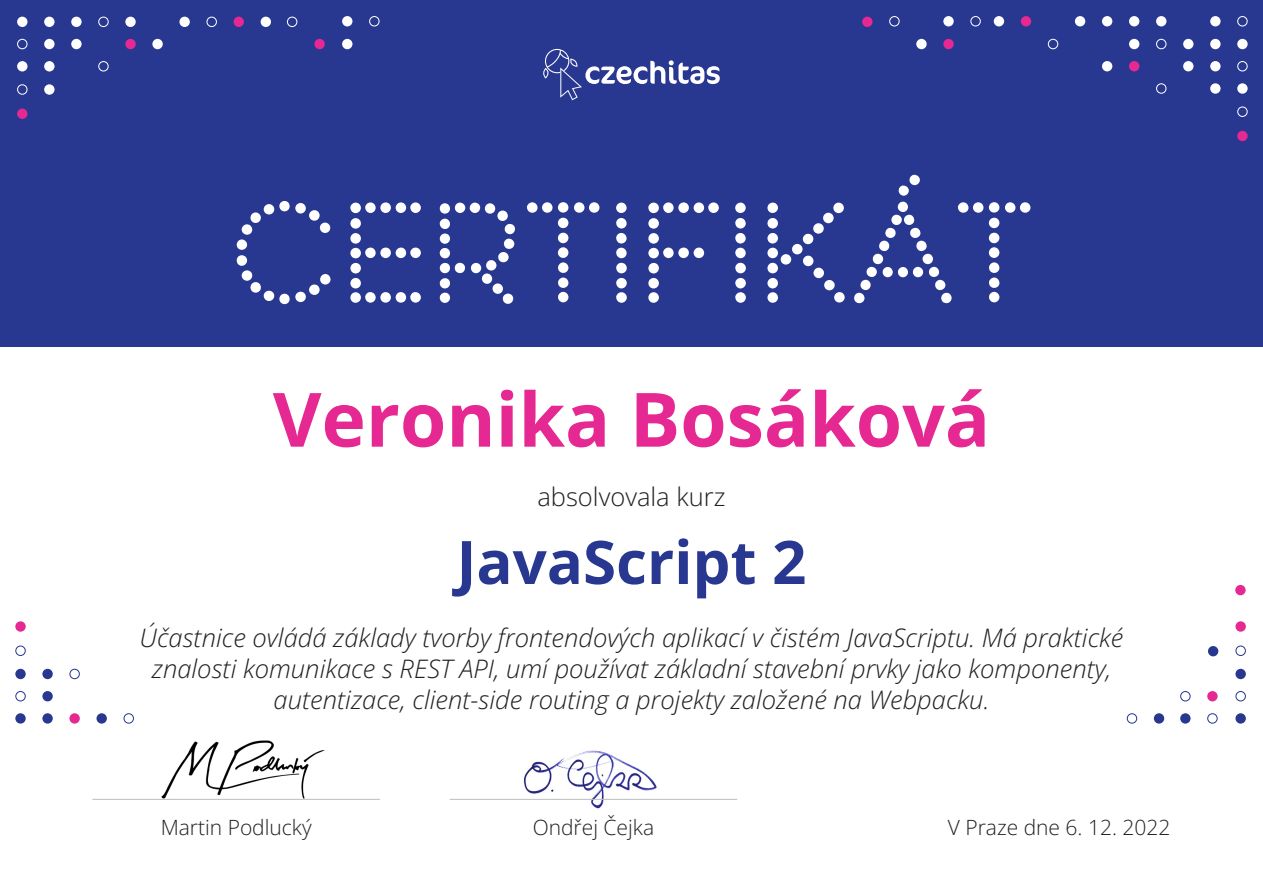
<style>
.page{position:relative;width:1263px;height:893px;background:#fff}
.page>*{position:absolute;margin:0;border:0;box-sizing:border-box;transform-origin:0 0}
.t1{font:135px "Perfograma";color:#fff}
.t2{font:700 75px "Open Sans";color:#e62893}
.t3{font:700 60px "Open Sans";color:#283890}
.t4{font:italic 300 25.5px/30.6px "Open Sans";color:#231f20;text-align:center}
.t5{font:300 25.5px "Open Sans";color:#231f20}
.t6{font:300 21px "Open Sans";color:#231f20}
</style>
<div class="page">
<div style="left:0;top:0;width:1263px;height:347px;background:#283890"></div>
<div style="left:314px;top:39px;width:11px;height:10px;background:#e62893;border-radius:50%"></div>
<svg style="left:17px;top:38px;width:11px;height:57px"></svg>
<div style="left:44px;top:39px;width:11px;height:10px;background:#fff;border-radius:50%"></div>
<div style="left:44px;top:84px;width:11px;height:11px;background:#fff;border-radius:50%"></div>
<div style="left:71px;top:39px;width:11px;height:10px;background:#fff;border-radius:50%"></div>
<div style="left:125px;top:39px;width:11px;height:10px;background:#e62893;border-radius:50%"></div>
<div style="left:17px;top:109px;width:10px;height:10px;background:#e62893;border-radius:50%"></div>
<div style="left:152px;top:39px;width:11px;height:10px;background:#fff;border-radius:50%"></div>
<div style="left:17px;top:17px;width:10px;height:10px;background:#fff;border-radius:50%"></div>
<div style="left:17px;top:61px;width:10px;height:10px;background:#fff;border-radius:50%"></div>
<div style="left:44px;top:17px;width:11px;height:10px;background:#fff;border-radius:50%"></div>
<div style="left:44px;top:61px;width:11px;height:10px;background:#fff;border-radius:50%"></div>
<div style="left:71px;top:17px;width:11px;height:10px;background:#fff;border-radius:50%"></div>
<svg style="left:98px;top:16px;width:11px;height:56px"></svg>
<div style="left:125px;top:17px;width:11px;height:10px;background:#fff;border-radius:50%"></div>
<svg style="left:206px;top:16px;width:92px;height:11px"></svg>
<div style="left:179px;top:17px;width:11px;height:10px;background:#fff;border-radius:50%"></div>
<div style="left:234px;top:17px;width:10px;height:10px;background:#e62893;border-radius:50%"></div>
<div style="left:261px;top:17px;width:10px;height:10px;background:#fff;border-radius:50%"></div>
<div style="left:369px;top:16px;width:11px;height:10px;border:1px solid #fff;border-radius:50%"></div>
<div style="left:342px;top:16px;width:10px;height:10px;background:#fff;border-radius:50%"></div>
<div style="left:342px;top:39px;width:10px;height:10px;background:#fff;border-radius:50%"></div>
<div style="left:1237px;top:131px;width:10px;height:10px;background:#e62893;border-radius:50%"></div>
<svg style="left:1047px;top:16px;width:201px;height:101px"></svg>
<div style="left:1210px;top:16px;width:10px;height:10px;background:#fff;border-radius:50%"></div>
<div style="left:1156px;top:16px;width:10px;height:10px;background:#fff;border-radius:50%"></div>
<div style="left:1129px;top:16px;width:10px;height:10px;background:#fff;border-radius:50%"></div>
<div style="left:1102px;top:16px;width:10px;height:10px;background:#fff;border-radius:50%"></div>
<div style="left:1075px;top:16px;width:10px;height:10px;background:#fff;border-radius:50%"></div>
<div style="left:1021px;top:16px;width:10px;height:10px;background:#e62893;border-radius:50%"></div>
<div style="left:994px;top:16px;width:10px;height:10px;background:#fff;border-radius:50%"></div>
<div style="left:943px;top:39px;width:11px;height:10px;background:#e62893;border-radius:50%"></div>
<div style="left:970px;top:16px;width:11px;height:10px;border:1px solid #fff;border-radius:50%"></div>
<div style="left:943px;top:16px;width:11px;height:10px;background:#fff;border-radius:50%"></div>
<div style="left:889px;top:16px;width:11px;height:10px;border:1px solid #fff;border-radius:50%"></div>
<div style="left:916px;top:39px;width:11px;height:10px;background:#fff;border-radius:50%"></div>
<div style="left:862px;top:17px;width:10px;height:10px;background:#e62893;border-radius:50%"></div>
<svg style="left:1235px;top:645px;width:11px;height:57px"></svg>
<div style="left:1235px;top:621px;width:11px;height:11px;background:#e62893;border-radius:50%"></div>
<div style="left:1235px;top:713px;width:11px;height:11px;background:#283890;border-radius:50%"></div>
<div style="left:1235px;top:669px;width:11px;height:10px;background:#283890;border-radius:50%"></div>
<div style="left:1208px;top:646px;width:10px;height:10px;background:#283890;border-radius:50%"></div>
<svg style="left:1180px;top:691px;width:38px;height:33px"></svg>
<div style="left:1154px;top:713px;width:10px;height:11px;background:#283890;border-radius:50%"></div>
<div style="left:1127px;top:713px;width:10px;height:11px;border:1px solid #283890;border-radius:50%"></div>
<div style="left:1180px;top:713px;width:10px;height:11px;background:#283890;border-radius:50%"></div>
<svg style="left:15px;top:645px;width:119px;height:79px"></svg>
<div style="left:42px;top:691px;width:11px;height:10px;background:#283890;border-radius:50%"></div>
<div style="left:69px;top:713px;width:11px;height:11px;background:#e62893;border-radius:50%"></div>
<div style="left:15px;top:621px;width:11px;height:11px;background:#e62893;border-radius:50%"></div>
<div style="left:15px;top:713px;width:11px;height:11px;background:#283890;border-radius:50%"></div>
<div style="left:15px;top:669px;width:11px;height:10px;background:#283890;border-radius:50%"></div>
<div style="left:42px;top:713px;width:11px;height:11px;background:#283890;border-radius:50%"></div>
<div style="left:42px;top:669px;width:11px;height:10px;background:#283890;border-radius:50%"></div>
<div style="left:69px;top:669px;width:11px;height:10px;border:1px solid #283890;border-radius:50%"></div>
<div style="left:97px;top:713px;width:10px;height:11px;background:#283890;border-radius:50%"></div>
<div style="left:1235px;top:585px;width:10px;height:10px;background:#e62893;border-radius:50%"></div>
<img style="left:161px;top:740px;width:164px;height:59px">
<img style="left:523px;top:750px;width:134px;height:59px">
<svg style="left:543px;top:49px;width:177px;height:51px"></svg>
<hr style="left:93px;top:799px;width:287px;height:1px;background:#bcbdc0">
<hr style="left:450px;top:799px;width:287px;height:1px;background:#bcbdc0">
<h1 class="t1" style="left:228px;top:172px;width:807px">CERtifikát</h1>
<h2 class="t2" style="left:273px;top:368px;width:719px">Veronika Bosáková</h2>
<p class="t5" style="left:537px;top:480px;width:190px">absolvovala kurz</p>
<h3 class="t3" style="left:457px;top:521px;width:351px">JavaScript 2</h3>
<p class="t4" style="left:140px;top:622px;width:985px">Účastnice ovládá základy tvorby frontendových aplikací v čistém JavaScriptu. Má praktické znalosti komunikace s REST API, umí používat základní stavební prvky jako komponenty, autentizace, client-side routing a projekty založené na Webpacku.</p>
<p class="t6" style="left:161px;top:813px;width:153px">Martin Podlucký</p>
<p class="t6" style="left:533px;top:813px;width:123px">Ondřej Čejka</p>
<p class="t6" style="left:948px;top:813px;width:224px">V Praze dne 6. 12. 2022</p>
</div>
